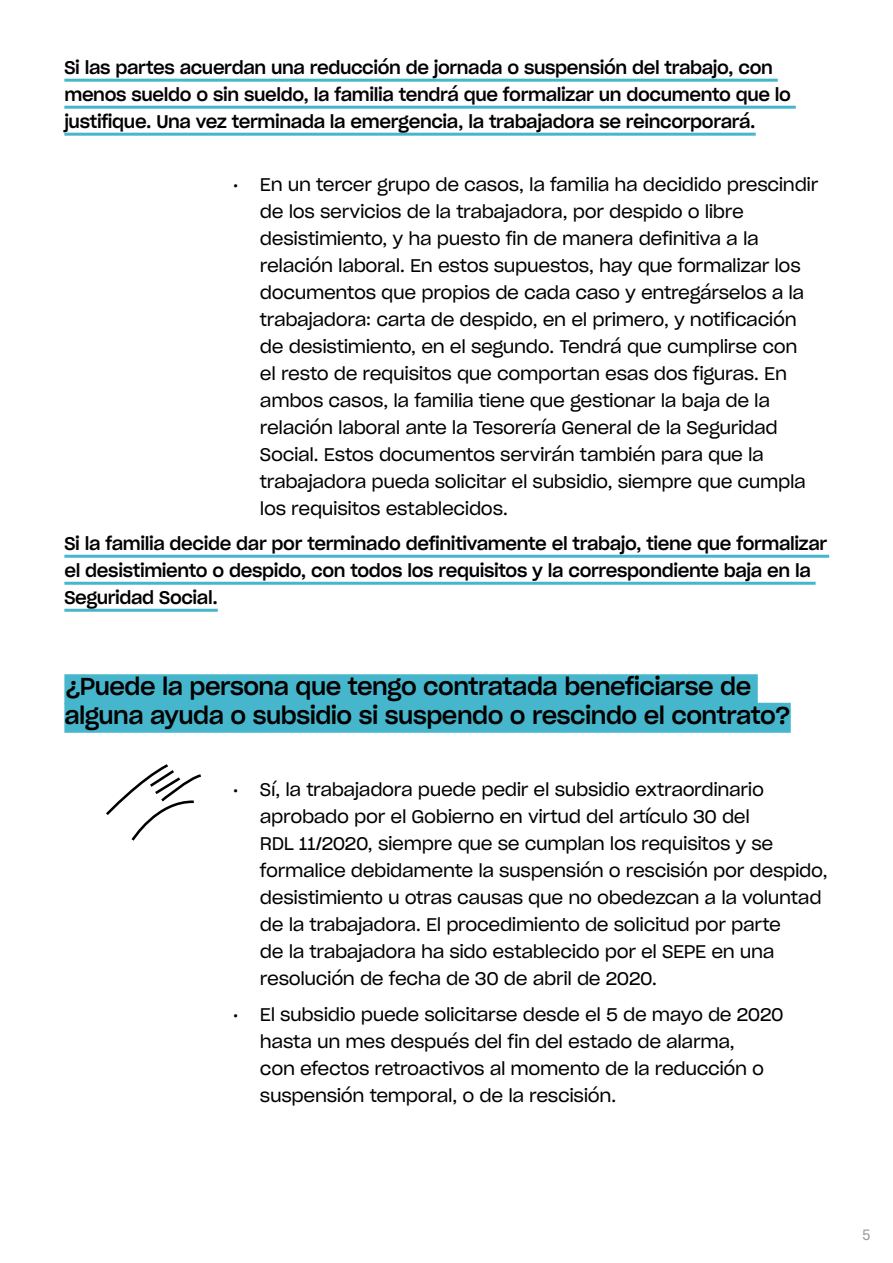
<style>
.page{position:relative;width:893px;height:1263px;background:#fff}
.page>*{position:absolute;margin:0;border:0;box-sizing:border-box;transform-origin:0 0}
.t1{font:24px/28.5px "Sharp Grotesk Medium 20";letter-spacing:-.02em;color:#000}
.t2{font:18px/27px "Sharp Grotesk Book 20";letter-spacing:-.02em;color:#000}
.t3{font:18px/27px "Sharp Grotesk Medium 20";letter-spacing:-.02em;color:#000}
.t4{font:15px "Akkurat";color:#999}
</style>
<div class="page">
<hr style="left:64px;top:79px;width:714px;height:3px;background:#46b6cd">
<hr style="left:64px;top:106px;width:732px;height:3px;background:#46b6cd">
<hr style="left:64px;top:133px;width:692px;height:3px;background:#46b6cd">
<hr style="left:64px;top:555px;width:765px;height:3px;background:#46b6cd">
<hr style="left:64px;top:582px;width:752px;height:3px;background:#46b6cd">
<hr style="left:64px;top:609px;width:154px;height:3px;background:#46b6cd">
<div style="left:64px;top:674px;width:694px;height:30px;background:#46b6cd"></div>
<div style="left:64px;top:703px;width:727px;height:30px;background:#46b6cd"></div>
<svg style="left:106px;top:764px;width:95px;height:77px"></svg>
<p class="t3" style="left:64px;top:53px;width:728px">Si las partes acuerdan una reducción de jornada o suspensión del trabajo, con menos sueldo o sin sueldo, la familia tendrá que formalizar un documento que lo justifique. Una vez terminada la emergencia, la trabajadora se reincorporará.</p>
<p class="t2" style="left:260px;top:170px;width:560px;text-indent:-27px">• En un tercer grupo de casos, la familia ha decidido prescindir de los servicios de la trabajadora, por despido o libre desistimiento, y ha puesto fin de manera definitiva a la relación laboral. En estos supuestos, hay que formalizar los documentos que propios de cada caso y entregárselos a la trabajadora: carta de despido, en el primero, y notificación de desistimiento, en el segundo. Tendrá que cumplirse con<br>el resto de requisitos que comportan esas dos figuras. En ambos casos, la familia tiene que gestionar la baja de la relación laboral ante la Tesorería General de la Seguridad Social. Estos documentos servirán también para que la trabajadora pueda solicitar el subsidio, siempre que cumpla los requisitos establecidos.</p>
<p class="t3" style="left:64px;top:529px;width:764px">Si la familia decide dar por terminado definitivamente el trabajo, tiene que formalizar el desistimiento o despido, con todos los requisitos y la correspondiente baja en la<br>Seguridad Social.</p>
<h1 class="t1" style="left:64px;top:671px;width:728px">¿Puede la persona que tengo contratada beneficiarse de alguna ayuda o subsidio si suspendo o rescindo el contrato?</h1>
<p class="t2" style="left:260px;top:775px;width:569px;text-indent:-27px">• Sí, la trabajadora puede pedir el subsidio extraordinario aprobado por el Gobierno en virtud del artículo 30 del<br>RDL 11/2020, siempre que se cumplan los requisitos y se formalice debidamente la suspensión o rescisión por despido, desistimiento u otras causas que no obedezcan a la voluntad de la trabajadora. El procedimiento de solicitud por parte<br>de la trabajadora ha sido establecido por el SEPE en una resolución de fecha de 30 de abril de 2020.</p>
<p class="t2" style="left:260px;top:1000px;width:525px;text-indent:-27px">• El subsidio puede solicitarse desde el 5 de mayo de 2020 hasta un mes después del fin del estado de alarma,<br>con efectos retroactivos al momento de la reducción o suspensión temporal, o de la rescisión.</p>
<p class="t4" style="left:862px;top:1226px;width:10px">5</p>
</div>
